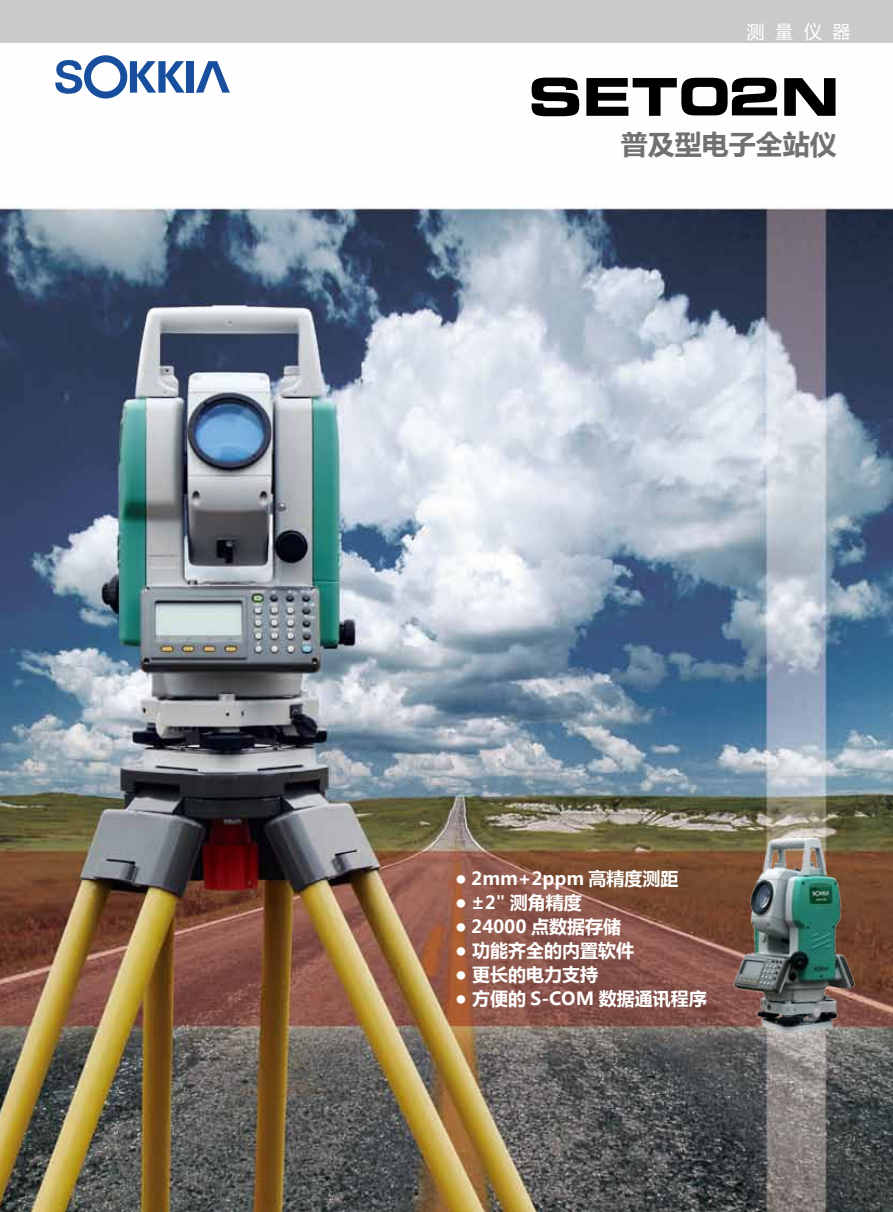
<style>
.page{position:relative;width:893px;height:1212px;background:#fff}
.page>*{position:absolute;margin:0;border:0;box-sizing:border-box;transform-origin:0 0}
.t1{font:700 27px "Microsoft Ya Hei";color:#727171}
.t2{font:700 18px "Microsoft Ya Hei";color:#fff}
.t3{font:18px "Microsoft Ya Hei";color:#fff}
</style>
<div class="page">
<img style="left:0;top:61px;width:893px;height:1151px">
<div style="left:187px;top:61px;width:7px;height:32px;background:#174f9e"></div>
<svg style="left:196px;top:61px;width:34px;height:32px"></svg>
<svg style="left:55px;top:55px;width:130px;height:44px"></svg>
<div style="left:0;top:0;width:893px;height:43px;background:#c9caca"></div>
<svg style="left:532px;top:78px;width:47px;height:38px"></svg>
<svg style="left:586px;top:78px;width:191px;height:38px"></svg>
<svg style="left:784px;top:78px;width:51px;height:38px"></svg>
<img style="left:726px;top:825px;width:137px;height:216px">
<p class="t3" style="left:746px;top:19px;width:105px">测 量 仪 器</p>
<h1 class="t1" style="left:621px;top:126px;width:217px">普及型电子全站仪</h1>
<p class="t2" style="left:455px;top:866px;width:225px">● 2mm+2ppm 高精度测距</p>
<p class="t2" style="left:455px;top:890px;width:128px">● ±2" 测角精度</p>
<p class="t2" style="left:455px;top:914px;width:168px">● 24000 点数据存储</p>
<p class="t2" style="left:455px;top:938px;width:181px">● 功能齐全的内置软件</p>
<p class="t2" style="left:455px;top:962px;width:145px">● 更长的电力支持</p>
<p class="t2" style="left:455px;top:986px;width:253px">● 方便的 S-COM 数据通讯程序</p>
</div>
